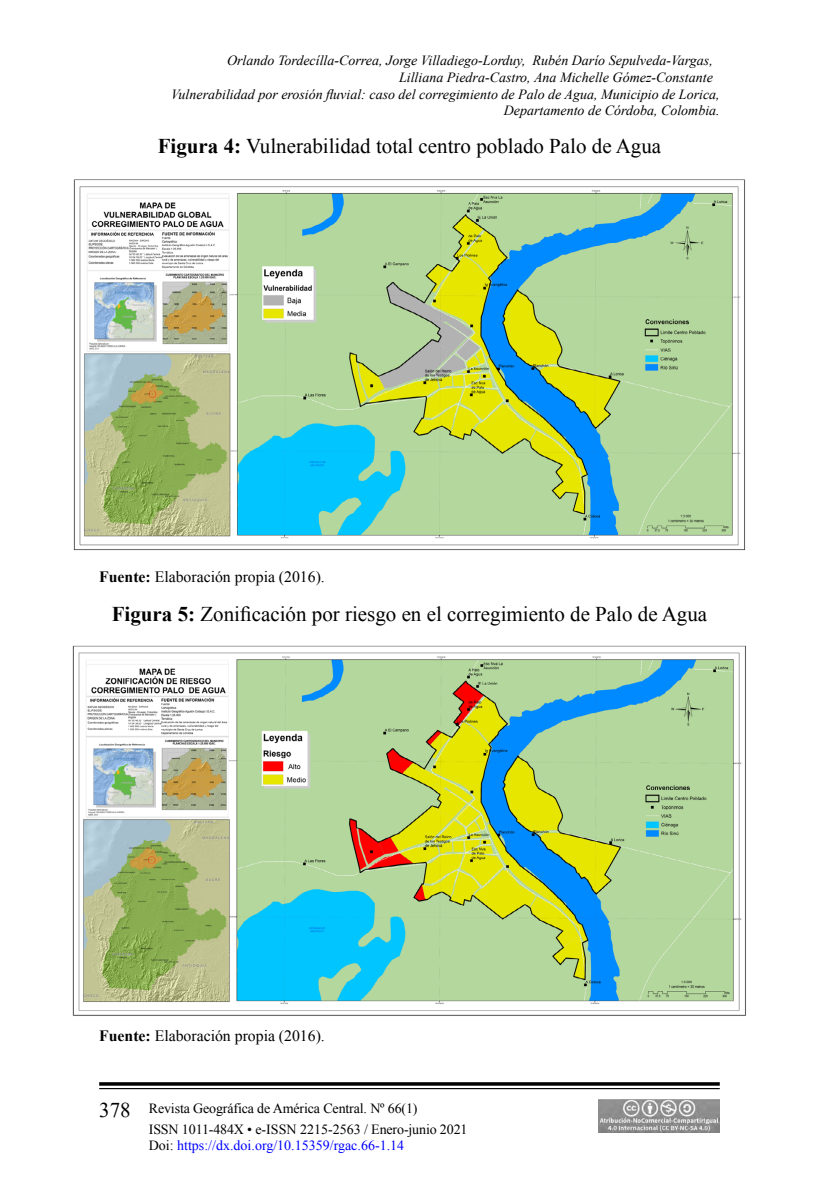
<style>
.page{position:relative;width:819px;height:1197px;background:#fff}
.page>*{position:absolute;margin:0;border:0;box-sizing:border-box;transform-origin:0 0}
.t1{font:21px "Times New Roman";color:#000}
.t2{font:15.75px "Times New Roman";color:#000}
.t3{font:italic 14px "Times New Roman";color:#000}
.t4{font:14px/21px "Times New Roman";letter-spacing:-.01em;color:#000}
.t5{font:14px "Times New Roman";color:#00f}
.s1{font-weight:700}
.s2{font-size:21px}
.s3{color:#000}
</style>
<div class="page">
<svg style="left:99px;top:1082px;width:621px;height:4px;background:#1f1f1f"></svg>
<hr style="left:99px;top:1088px;width:621px;height:1px;background:#000">
<img style="left:599px;top:1099px;width:121px;height:34px">
<img style="left:73px;top:179px;width:672px;height:372px">
<img style="left:72px;top:645px;width:674px;height:371px">
<p class="t3" style="left:227px;top:51px;width:487px">Orlando Tordecílla-Correa, Jorge Villadiego-Lorduy, Rubén Darío Sepulveda-Vargas,</p>
<p class="t3" style="left:399px;top:67px;width:315px">Lilliana Piedra-Castro, Ana Michelle Gómez-Constante</p>
<p class="t3" style="left:171px;top:84px;width:550px">Vulnerabilidad por erosión fluvial: caso del corregimiento de Palo de Agua, Municipio de Lorica,</p>
<p class="t3" style="left:504px;top:101px;width:218px">Departamento de Córdoba, Colombia.</p>
<h1 class="t1" style="left:158px;top:132px;width:505px"><span class="s1">Figura 4:</span> Vulnerabilidad total centro poblado Palo de Agua</h1>
<p class="t2" style="left:99px;top:566px;width:227px"><span class="s1">Fuente:</span> Elaboración propia (2016).</p>
<h1 class="t1" style="left:112px;top:600px;width:597px"><span class="s1">Figura 5:</span> Zonificación por riesgo en el corregimiento de Palo de Agua</h1>
<p class="t2" style="left:99px;top:1025px;width:227px"><span class="s1">Fuente:</span> Elaboración propia (2016).</p>
<p class="t4" style="left:149px;top:1097px;width:320px;text-indent:-50px"><span class="s2">378</span> Revista Geográfica de América Central. Nº 66(1)<br>ISSN 1011-484X • e-ISSN 2215-2563 / Enero-junio 2021</p>
<p class="t5" style="left:149px;top:1136px;width:257px"><span class="s3">Doi:</span> https://dx.doi.org/10.15359/rgac.66-1.14</p>
</div>
